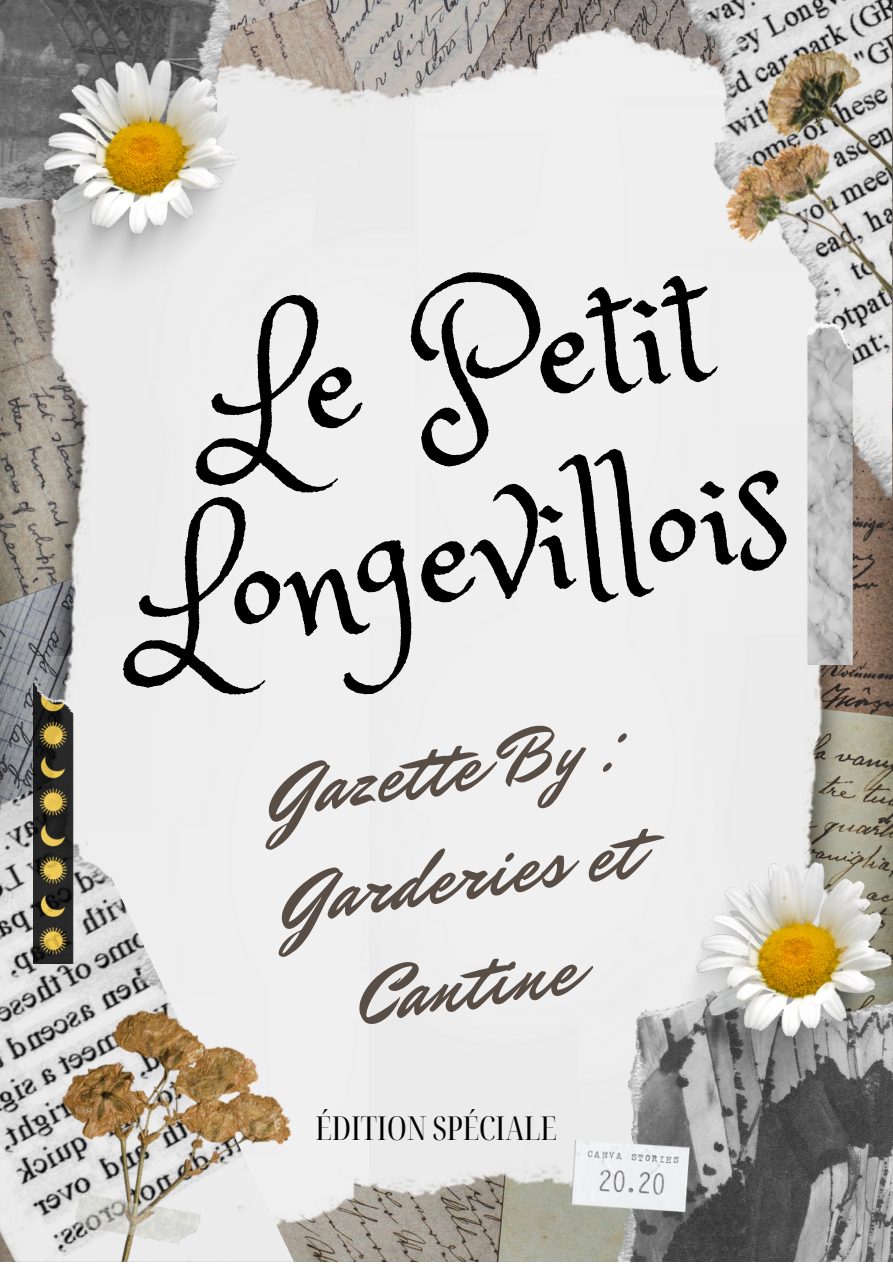
<style>
.page{position:relative;width:893px;height:1264px;background:#fff}
.page>*{position:absolute;margin:0;border:0;box-sizing:border-box;transform-origin:0 0}
.t1{font:165.15px/188.4px "Princess Sofia";color:#000;text-align:center}
.t2{font:78.6px/107.9px "Mr Dafoe";color:#594e45;text-align:center}
.t3{font:extra-condensed 33px "Noto Serif Display";color:#000}
</style>
<div class="page">
<img style="left:0;top:0;width:892px;height:1261px">
<img style="left:8px;top:37px;width:362px;height:569px">
<img style="left:8px;top:606px;width:362px;height:619px">
<img style="left:370px;top:26px;width:514px;height:1208px">
<img style="left:630px;top:0;width:262px;height:554px">
<img style="left:0;top:775px;width:294px;height:197px">
<img style="left:610px;top:983px;width:282px;height:278px">
<img style="left:571px;top:1140px;width:118px;height:72px">
<img style="left:33px;top:682px;width:40px;height:281px">
<img style="left:802px;top:425px;width:50px;height:239px">
<img style="left:672px;top:861px;width:220px;height:245px">
<img style="left:0;top:972px;width:351px;height:289px">
<img style="left:72px;top:1186px;width:132px;height:66px">
<img style="left:672px;top:26px;width:220px;height:399px">
<img style="left:0;top:0;width:239px;height:303px">
<p class="t1" style="left:88px;top:316px;width:662px;rotate:-9deg">Le Petit<br>Longevillois</p>
<p class="t2" style="left:263px;top:741px;width:357px;rotate:-8deg">Gazet e By :<br>Garderies et<br>Cantine</p>
<p class="t3" style="left:315px;top:1104px;width:243px">ÉDITION SPÉCIALE</p>
</div>
